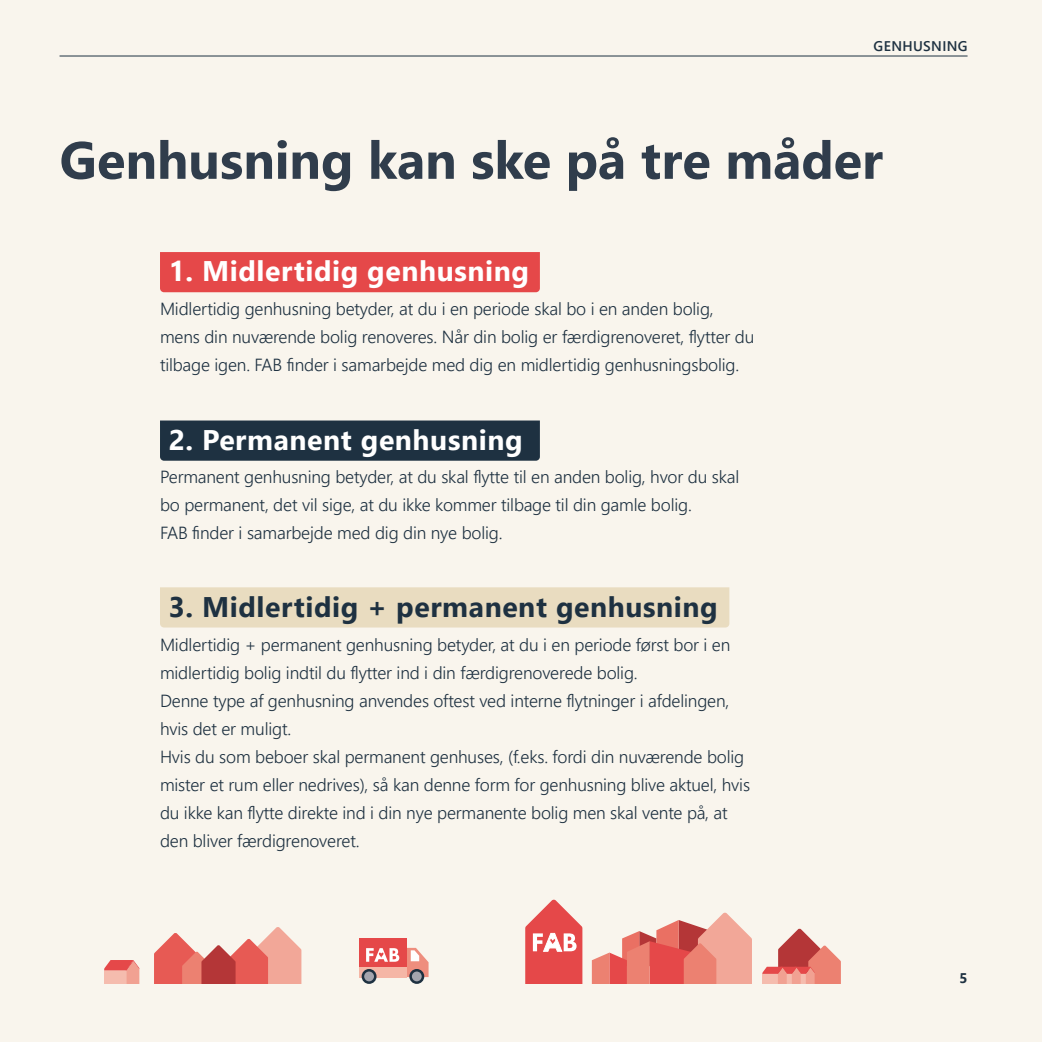
<style>
.page{position:relative;width:1042px;height:1042px;background:#f9f5ed}
.page>*{position:absolute;margin:0;border:0;box-sizing:border-box;transform-origin:0 0}
.Rubrik_Overskrift_23{font:700 52.5px "Segoe UI";letter-spacing:-.005em;color:#303d4c}
.Rubrik_L{font:700 28.35px "Segoe UI";letter-spacing:.02em;color:#fff}
.Rubrik_L-2{font:700 28.35px "Segoe UI";letter-spacing:.02em;color:#1e3141}
.Brødtekst_L{font:300 17.5px/28px "Segoe UI";letter-spacing:-.01em;color:#1e3141}
.Brødtekst_Bold{font:300 17.5px/28px "Segoe UI";letter-spacing:-.01em;color:#1e3141}
.t1{font:600 14px "Segoe UI";letter-spacing:.025em;color:#1e3141}
.t2{font:700 14px "Segoe UI";color:#1e3141}
</style>
<div class="page">
<svg style="left:525px;top:899px;width:57px;height:85px"></svg>
<svg style="left:762px;top:928px;width:79px;height:56px"></svg>
<svg style="left:154px;top:927px;width:147px;height:57px"></svg>
<svg style="left:592px;top:912px;width:160px;height:72px"></svg>
<svg style="left:104px;top:960px;width:35px;height:24px"></svg>
<div style="left:359px;top:938px;width:48px;height:30px;background:#e54849"></div>
<div style="left:359px;top:967px;width:48px;height:10px;background:#f5b6a6"></div>
<div style="left:363px;top:970px;width:12px;height:12px;background:#a4a5ae;border-radius:50%"></div>
<div style="left:362px;top:969px;width:14px;height:15px;border:3px solid #1e3141;border-radius:50%"></div>
<div style="left:411px;top:970px;width:12px;height:12px;background:#a4a5ae;border-radius:50%"></div>
<div style="left:409px;top:969px;width:15px;height:15px;border:3px solid #1e3141;border-radius:50%"></div>
<svg style="left:407px;top:948px;width:21px;height:29px"></svg>
<svg style="left:366px;top:948px;width:33px;height:14px"></svg>
<hr style="left:60px;top:56px;width:907px;height:1px;background:#1e3141">
<div style="left:160px;top:252px;width:380px;height:40px;background:#e54849"></div>
<div style="left:160px;top:420px;width:380px;height:41px;background:#1e3141"></div>
<div style="left:160px;top:587px;width:569px;height:40px;background:#e9dcc0"></div>
<p class="t1" style="left:873px;top:33px;width:95px">GENHUSNING</p>
<p class="Rubrik_Overskrift_23" style="left:60px;top:111px;width:825px">Genhusning kan ske på tre måder</p>
<p class="Rubrik_L" style="left:169px;top:244px;width:362px">1. Midlertidig genhusning</p>
<p class="Brødtekst_L" style="left:160px;top:293px;width:596px">Midlertidig genhusning betyder, at du i en periode skal bo i en anden bolig, mens din nuværende bolig renoveres. Når din bolig er færdigrenoveret, flytter du tilbage igen. FAB finder i samarbejde med dig en midlertidig genhusningsbolig.</p>
<p class="Rubrik_L" style="left:169px;top:413px;width:355px">2. Permanent genhusning</p>
<p class="Brødtekst_Bold" style="left:160px;top:461px;width:581px">Permanent genhusning betyder, at du skal flytte til en anden bolig, hvor du skal bo permanent, det vil sige, at du ikke kommer tilbage til din gamle bolig.<br>FAB finder i samarbejde med dig din nye bolig.</p>
<p class="Rubrik_L-2" style="left:169px;top:580px;width:550px">3. Midlertidig + permanent genhusning</p>
<p class="Brødtekst_L" style="left:160px;top:629px;width:572px">Midlertidig + permanent genhusning betyder, at du i en periode først bor i en midlertidig bolig indtil du flytter ind i din færdigrenoverede bolig.</p>
<p class="Brødtekst_L" style="left:160px;top:685px;width:571px">Denne type af genhusning anvendes oftest ved interne flytninger i afdelingen, hvis det er muligt.</p>
<p class="Brødtekst_L" style="left:160px;top:741px;width:591px">Hvis du som beboer skal permanent genhuses, (f.eks. fordi din nuværende bolig mister et rum eller nedrives), så kan denne form for genhusning blive aktuel, hvis du ikke kan flytte direkte ind i din nye permanente bolig men skal vente på, at den bliver færdigrenoveret.</p>
<p class="t2" style="left:959px;top:965px;width:10px">5</p>
</div>
